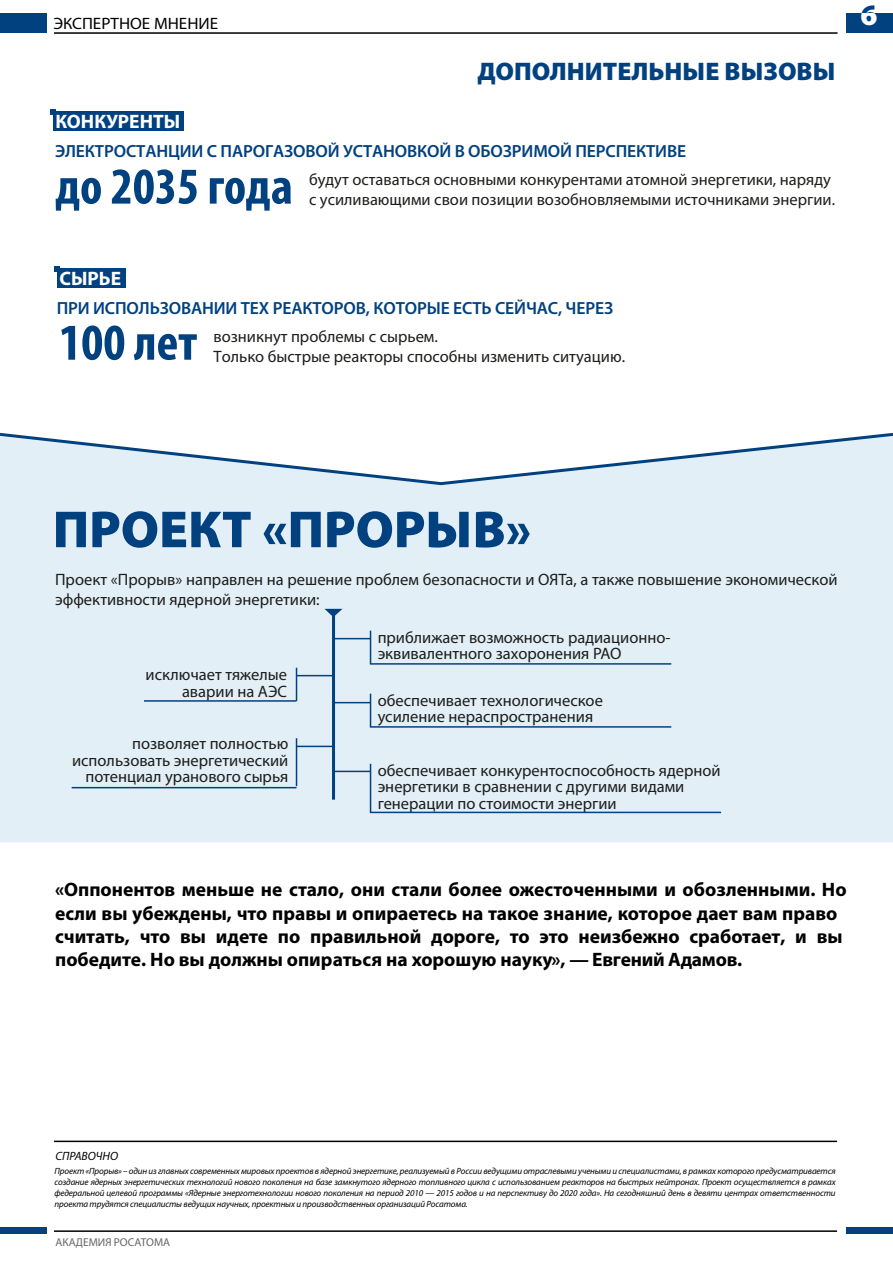
<style>
.page{position:relative;width:893px;height:1263px;background:#fff}
.page>*{position:absolute;margin:0;border:0;box-sizing:border-box;transform-origin:0 0}
.t1{font:900 52.5px "Myriad Pro";color:#024180}
.t2{font:700 condensed 52.05px "Myriad Pro";color:#024180}
.t3{font:900 29.7px "Myriad Pro";color:#024180}
.t4{font:900 25.5px "Myriad Pro";color:#024180}
.t5{font:700 19.5px/23.4px "Myriad Pro";color:#000}
.t6{font:700 19.5px "Myriad Pro";color:#fff}
.t7{font:600 17.55px "Myriad Pro";letter-spacing:-.01em;color:#024180}
.t8{font:16.5px/16.5px "Myriad Pro";color:#1d1d1b}
.t9{font:16.5px "Myriad Pro";color:#000;scale:1.04 1}
.t10{font:italic 12px "Myriad Pro";color:#000}
.t11{font:11.4px "Myriad Pro";color:#666}
.t12{font:italic 9px/10.8px "Myriad Pro";letter-spacing:-.015em;color:#000;text-align:justify}
</style>
<div class="page">
<div style="left:0;top:487px;width:893px;height:355px;background:#e2eff7"></div>
<div style="left:53px;top:112px;width:131px;height:19px;background:#024180"></div>
<svg style="left:50px;top:109px;width:6px;height:6px"></svg>
<hr style="left:54px;top:32px;width:783px;height:2px;background:#000">
<hr style="left:54px;top:1230px;width:783px;height:2px;background:#000">
<hr style="left:54px;top:1140px;width:783px;height:2px;background:#000">
<div style="left:0;top:13px;width:47px;height:20px;background:#024180"></div>
<div style="left:846px;top:13px;width:47px;height:20px;background:#024180"></div>
<div style="left:0;top:1227px;width:47px;height:6px;background:#024180"></div>
<div style="left:846px;top:1227px;width:47px;height:6px;background:#024180"></div>
<div style="left:57px;top:268px;width:69px;height:19px;background:#024180"></div>
<svg style="left:54px;top:266px;width:5px;height:5px"></svg>
<svg style="left:0;top:432px;width:893px;height:55px"></svg>
<hr style="left:332px;top:612px;width:3px;height:188px;background:#024180">
<hr style="left:370px;top:631px;width:1px;height:33px;background:#024180">
<hr style="left:370px;top:694px;width:1px;height:33px;background:#024180">
<hr style="left:296px;top:668px;width:1px;height:33px;background:#024180">
<hr style="left:296px;top:738px;width:1px;height:48px;background:#024180">
<hr style="left:370px;top:764px;width:1px;height:48px;background:#024180">
<hr style="left:297px;top:675px;width:37px;height:1px;background:#024180">
<hr style="left:297px;top:746px;width:37px;height:1px;background:#024180">
<hr style="left:334px;top:638px;width:37px;height:1px;background:#024180">
<hr style="left:370px;top:663px;width:301px;height:2px;background:#024180">
<hr style="left:144px;top:700px;width:153px;height:2px;background:#024180">
<hr style="left:72px;top:787px;width:225px;height:1px;background:#024180">
<hr style="left:370px;top:726px;width:301px;height:2px;background:#024180">
<hr style="left:370px;top:812px;width:351px;height:1px;background:#024180">
<hr style="left:334px;top:702px;width:37px;height:1px;background:#024180">
<hr style="left:334px;top:771px;width:37px;height:1px;background:#024180">
<svg style="left:325px;top:609px;width:18px;height:8px"></svg>
<p class="t9" style="left:53px;top:13px;width:160px">ЭКСПЕРТНОЕ МНЕНИЕ</p>
<p class="t6" style="left:56px;top:109px;width:126px">КОНКУРЕНТЫ</p>
<h3 class="t4" style="left:477px;top:55px;width:360px">ДОПОЛНИТЕЛЬНЫЕ ВЫЗОВЫ</h3>
<p class="t7" style="left:55px;top:140px;width:632px">ЭЛЕКТРОСТАНЦИИ С ПАРОГАЗОВОЙ УСТАНОВКОЙ В ОБОЗРИМОЙ ПЕРСПЕКТИВЕ</p>
<h2 class="t2" style="left:55px;top:154px;width:239px">до 2035 года</h2>
<p class="t8" style="left:309px;top:169px;width:528px;line-height:19.8px">будут оставаться основными конкурентами атомной энергетики, наряду с усиливающими свои позиции возобновляемыми источниками энергии.</p>
<p class="t6" style="left:59px;top:265px;width:63px">СЫРЬЕ</p>
<p class="t7" style="left:57px;top:297px;width:558px">ПРИ ИСПОЛЬЗОВАНИИ ТЕХ РЕАКТОРОВ, КОТОРЫЕ ЕСТЬ СЕЙЧАС, ЧЕРЕЗ</p>
<h2 class="t2" style="left:59px;top:310px;width:140px">100 лет</h2>
<p class="t8" style="left:214px;top:326px;width:413px;line-height:19.8px">возникнут проблемы с сырьем.<br>Только быстрые реакторы способны изменить ситуацию.</p>
<h3 class="t3" style="left:861px;top:-5px;width:18px">6</h3>
<h1 class="t1" style="left:53px;top:494px;width:480px">ПРОЕКТ «ПРОРЫВ»</h1>
<p class="t8" style="left:55px;top:570px;width:784px;line-height:19.8px">Проект «Прорыв» направлен на решение проблем безопасности и ОЯТа, а также повышение экономической эффективности ядерной энергетики:</p>
<p class="t8" style="left:146px;top:666px;width:143px;text-align:right">исключает тяжелые аварии на АЭС</p>
<p class="t8" style="left:72px;top:735px;width:218px;text-align:right">позволяет полностью использовать энергетический потенциал уранового сырья</p>
<p class="t8" style="left:378px;top:628px;width:294px">приближает возможность радиационно&shy;эквивалентного захоронения РАО</p>
<p class="t8" style="left:378px;top:692px;width:227px">обеспечивает технологическое усиление нераспространения</p>
<p class="t8" style="left:378px;top:761px;width:344px">обеспечивает конкурентоспособность ядерной энергетики в сравнении с другими видами генерации по стоимости энергии</p>
<p class="t5" style="left:55px;top:877px;width:793px">«Оппонентов меньше не стало, они стали более ожесточенными и обозленными. Но если вы убеждены, что правы и опираетесь на такое знание, которое дает вам право считать, что вы идете по правильной дороге, то это неизбежно сработает, и вы победите. Но вы должны опираться на хорошую науку», — Евгений Адамов.</p>
<p class="t10" style="left:56px;top:1148px;width:64px">СПРАВОЧНО</p>
<p class="t12" style="left:55px;top:1166px;width:783px">Проект «Прорыв» – один из главных современных мировых проектов в ядерной энергетике, реализуемый в России ведущими отраслевыми учеными и специалистами, в рамках которого предусматривается создание ядерных энергетических технологий нового поколения на базе замкнутого ядерного топливного цикла с использованием реакторов на быстрых нейтронах. Проект осуществляется в рамках федеральной целевой программы «Ядерные энерготехнологии нового поколения на период 2010 — 2015 годов и на перспективу до 2020 года». На сегодняшний день в девяти центрах ответственности проекта трудятся специалисты ведущих научных, проектных и производственных организаций Росатома.</p>
<p class="t11" style="left:56px;top:1235px;width:116px">АКАДЕМИЯ РОСАТОМА</p>
</div>
